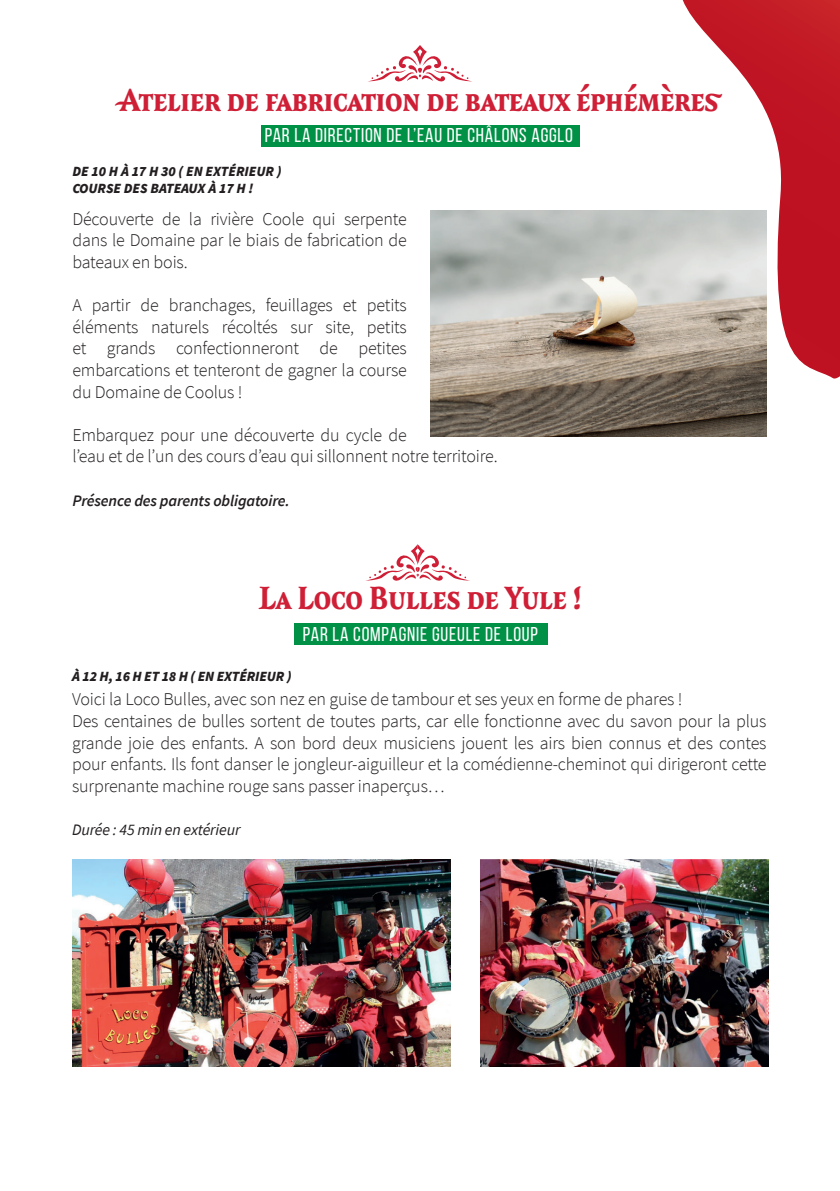
<style>
.page{position:relative;width:840px;height:1191px;background:#fff}
.page>*{position:absolute;margin:0;border:0;box-sizing:border-box;transform-origin:0 0}
.t1{font:42px "Capellina Bold Caps";letter-spacing:-.02em;color:#cf1f36}
.t2{font:20px "Bebas Neue";letter-spacing:.04em;color:#fff}
.t3{font:300 18px/21.6px "Source Sans Pro";letter-spacing:-.01em;color:#231f20}
.t4{font:italic 600 16px "Source Sans Pro";letter-spacing:-.01em;color:#231f20}
.t5{font:italic 16px "Source Sans Pro";letter-spacing:-.01em;color:#231f20}
.t6{font:italic 900 14px/16.8px "Source Sans Pro";color:#231f20}
</style>
<div class="page">
<img style="left:430px;top:211px;width:336px;height:225px">
<svg style="left:368px;top:45px;width:104px;height:37px"></svg>
<svg style="left:365px;top:544px;width:105px;height:37px"></svg>
<svg style="left:682px;top:0;width:157px;height:380px"></svg>
<img style="left:72px;top:859px;width:378px;height:207px">
<img style="left:480px;top:859px;width:287px;height:207px">
<div style="left:293px;top:623px;width:254px;height:22px;background:#009046"></div>
<div style="left:261px;top:125px;width:318px;height:21px;background:#009046"></div>
<h1 class="t1" style="left:115px;top:80px;width:608px">Atelier de fabrication de bateaux éphémères</h1>
<p class="t2" style="left:264px;top:124px;width:309px">PAR LA DIRECTION DE L’EAU DE CHÂLONS AGGLO</p>
<p class="t6" style="left:72px;top:162px;width:211px">DE 10 H À 17 H 30 ( EN EXTÉRIEUR )<br>COURSE DES BATEAUX À 17 H !</p>
<p class="t3" style="left:72px;top:208px;width:336px;text-align:justify">Découverte de la rivière Coole qui serpente dans le Domaine par le biais de fabrication de bateaux en bois.</p>
<p class="t3" style="left:72px;top:294px;width:336px;text-align:justify">A partir de branchages, feuillages et petits éléments naturels récoltés sur site, petits et grands confectionneront de petites embarcations et tenteront de gagner la course du Domaine de Coolus !</p>
<p class="t3" style="left:72px;top:424px;width:426px">Embarquez pour une découverte du cycle de<br>l’eau et de l’un des cours d’eau qui sillonnent notre territoire.</p>
<p class="t4" style="left:72px;top:490px;width:219px">Présence des parents obligatoire.</p>
<h1 class="t1" style="left:259px;top:578px;width:324px">La Loco Bulles de Yule !</h1>
<p class="t2" style="left:302px;top:623px;width:236px">PAR LA COMPAGNIE GUEULE DE LOUP</p>
<p class="t6" style="left:72px;top:667px;width:221px">À 12 H, 16 H ET 18 H ( EN EXTÉRIEUR )</p>
<p class="t3" style="left:72px;top:688px;width:695px">Voici la Loco Bulles, avec son nez en guise de tambour et ses yeux en forme de phares !<br>Des centaines de bulles sortent de toutes parts, car elle fonctionne avec du savon pour la plus grande joie des enfants. A son bord deux musiciens jouent les airs bien connus et des contes pour enfants. Ils font danser le jongleur-aiguilleur et la comédienne-cheminot qui dirigeront cette surprenante machine rouge sans passer inaperçus…</p>
<p class="t5" style="left:72px;top:819px;width:170px">Durée : 45 min en extérieur</p>
</div>
